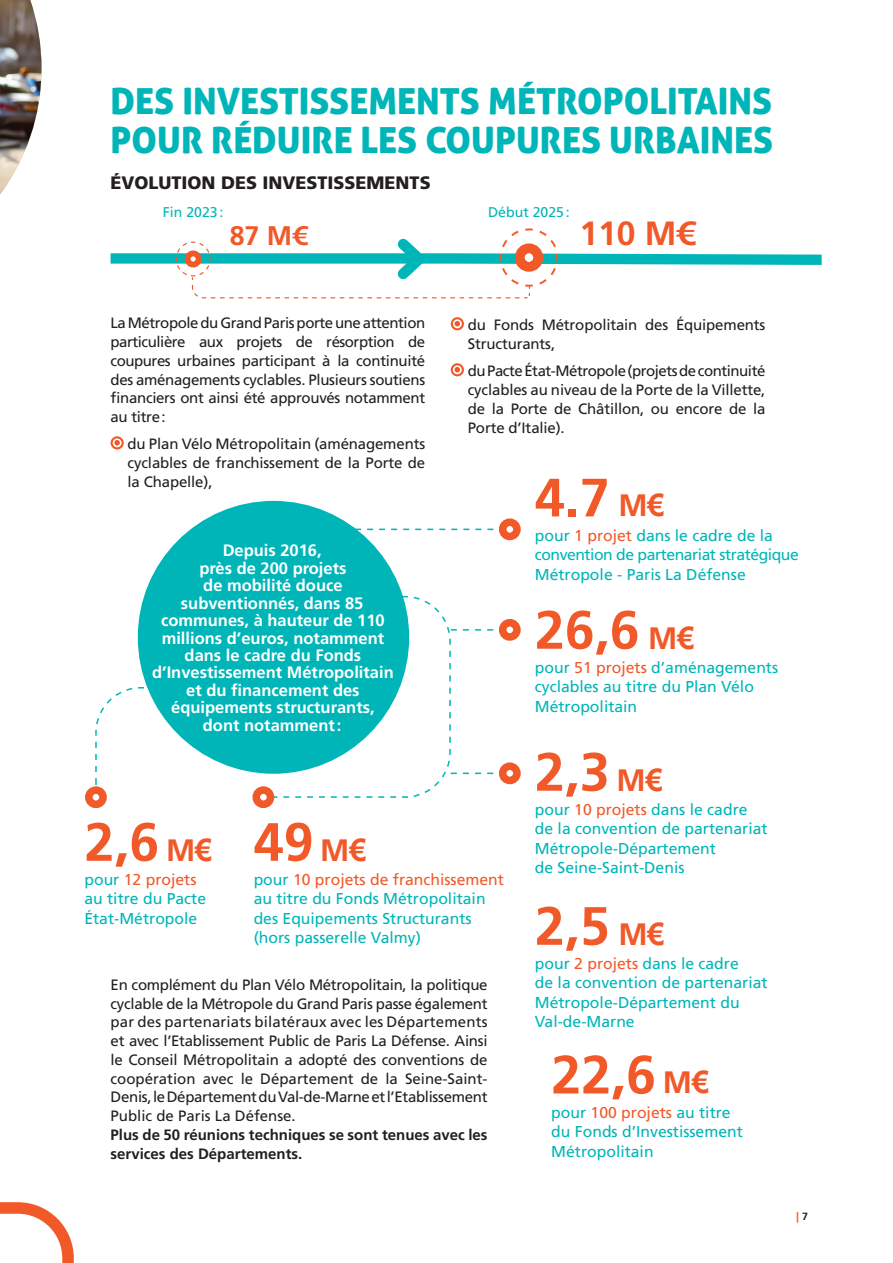
<style>
.page{position:relative;width:893px;height:1263px;background:#fff}
.page>*{position:absolute;margin:0;border:0;box-sizing:border-box;transform-origin:0 0}
.t1{font:700 53.85px "Frutiger LT Com";color:#f15929}
.t2{font:36px/39px "Aller Display";color:#00b5b8}
.t3{font:700 33.6px "Frutiger LT Com";color:#f15929}
.t4{font:700 26.85px "Frutiger LT Com";color:#f15929}
.t5{font:900 18px "Frutiger LT Com";color:#231f20}
.t6{font:700 16.5px/17.5px "Frutiger LT Com";color:#fff;text-align:center}
.t7{font:15.75px/19.5px "Frutiger LT Com";color:#00b5b8}
.t8{font:15px/18.8px "Frutiger LT Com";letter-spacing:-.01em;color:#231f20;text-align:justify}
.t9{font:700 15px/18.8px "Frutiger LT Com";color:#231f20}
.t10{font:14.1px "Frutiger LT Com";color:#00b5b8}
.t11{font:900 10.5px "Frutiger LT Com";color:#f15929}
.s1{font-size:30.9px}
.s2{font-family:"Arial";font-size:30.9px}
.s3{color:#f15929}
.s4{font-weight:700;color:#231f20}
</style>
<div class="page">
<svg style="left:0;top:1202px;width:74px;height:61px"></svg>
<div style="left:111px;top:436px;width:13px;height:13px;border:2px solid #f15929;border-radius:50%"></div>
<svg style="left:114px;top:440px;width:6px;height:5px"></svg>
<div style="left:451px;top:317px;width:13px;height:13px;border:2px solid #f15929;border-radius:50%"></div>
<svg style="left:455px;top:321px;width:5px;height:5px"></svg>
<div style="left:451px;top:363px;width:13px;height:13px;border:2px solid #f15929;border-radius:50%"></div>
<svg style="left:455px;top:367px;width:5px;height:5px"></svg>
<div style="left:138px;top:501px;width:271px;height:273px;background:#00b5b8;border-radius:50%"></div>
<svg style="left:95px;top:594px;width:422px;height:205px"></svg>
<svg style="left:356px;top:529px;width:143px;height:1px"></svg>
<div style="left:503px;top:766px;width:14px;height:14px;background:#fff;border-radius:50%"></div>
<div style="left:499px;top:762px;width:22px;height:22px;border:8px solid #f15929;border-radius:50%"></div>
<div style="left:503px;top:623px;width:14px;height:14px;background:#fff;border-radius:50%"></div>
<div style="left:499px;top:619px;width:22px;height:22px;border:8px solid #f15929;border-radius:50%"></div>
<div style="left:499px;top:518px;width:22px;height:22px;border:8px solid #f15929;border-radius:50%"></div>
<div style="left:256px;top:790px;width:15px;height:14px;background:#fff;border-radius:50%"></div>
<div style="left:252px;top:786px;width:22px;height:22px;border:8px solid #f15929;border-radius:50%"></div>
<div style="left:89px;top:790px;width:14px;height:14px;background:#fff;border-radius:50%"></div>
<div style="left:85px;top:786px;width:22px;height:22px;border:8px solid #f15929;border-radius:50%"></div>
<svg style="left:110px;top:228px;width:712px;height:71px"></svg>
<img style="left:0;top:0;width:42px;height:195px">
<h2 class="t2" style="left:111px;top:81px;width:664px">DES INVESTISSEMENTS MÉTROPOLITAINS<br>POUR RÉDUIRE LES COUPURES URBAINES</h2>
<p class="t5" style="left:111px;top:172px;width:322px">ÉVOLUTION DES INVESTISSEMENTS</p>
<p class="t10" style="left:163px;top:204px;width:62px">Fin 2023:</p>
<p class="t10" style="left:488px;top:203px;width:83px">Début 2025:</p>
<h3 class="t4" style="left:230px;top:219px;width:79px">87 M€</h3>
<h3 class="t3" style="left:580px;top:213px;width:117px">110 M€</h3>
<p class="t8" style="left:111px;top:314px;width:316px">La Métropole du Grand Paris porte une attention particulière aux projets de résorption de coupures urbaines participant à la continuité des aménagements cyclables. Plusieurs soutiens financiers ont ainsi été approuvés notamment au titre:</p>
<p class="t8" style="left:128px;top:435px;width:299px">du Plan Vélo Métropolitain (aménagements cyclables de franchissement de la Porte de la Chapelle),</p>
<p class="t6" style="left:152px;top:541px;width:243px">Depuis 2016,<br>près de 200 projets<br>de mobilité douce subventionnés, dans 85 communes, à hauteur de 110 millions d’euros, notamment dans le cadre du Fonds d’Investissement Métropolitain et du financement des équipements structurants, dont notamment:</p>
<p class="t8" style="left:468px;top:316px;width:299px">du Fonds Métropolitain des Équipements<br>Structurants,</p>
<p class="t8" style="left:468px;top:362px;width:299px">du Pacte État-Métropole (projets de continuité cyclables au niveau de la Porte de la Villette, de la Porte de Châtillon, ou encore de la Porte d’Italie).</p>
<h1 class="t1" style="left:535px;top:465px;width:131px">4.7 <span class="s1">M</span><span class="s2">€</span></h1>
<p class="t7" style="left:535px;top:525px;width:265px">pour <span class="s3">1 projet</span> dans le cadre de la convention de partenariat stratégique<br>Métropole - Paris La Défense</p>
<h1 class="t1" style="left:535px;top:597px;width:161px">26,6 <span class="s1">M</span><span class="s2">€</span></h1>
<p class="t7" style="left:535px;top:657px;width:245px">pour <span class="s3">51 projets</span> d’aménagements cyclables au titre du Plan Vélo<br>Métropolitain</p>
<h1 class="t1" style="left:535px;top:739px;width:130px">2,3 <span class="s1">M</span><span class="s2">€</span></h1>
<h1 class="t1" style="left:84px;top:809px;width:130px">2,6 <span class="s1">M</span><span class="s2">€</span></h1>
<p class="t7" style="left:84px;top:870px;width:123px">pour <span class="s3">12 projets </span>au titre du Pacte<br>État-Métropole</p>
<h1 class="t1" style="left:254px;top:809px;width:115px">49 <span class="s1">M</span><span class="s2">€</span></h1>
<p class="t7" style="left:254px;top:870px;width:252px">pour <span class="s3">10 projets de franchissement </span>au titre du Fonds Métropolitain des Equipements Structurants (hors passerelle Valmy)</p>
<p class="t8" style="left:111px;top:975px;width:378px">En complément du Plan Vélo Métropolitain, la politique cyclable de la Métropole du Grand Paris passe également par des partenariats bilatéraux avec les Départements et avec l’Etablissement Public de Paris La Défense. Ainsi le Conseil Métropolitain a adopté des conventions de coopération avec le Département de la Seine-Saint-Denis, le Département du Val-de-Marne et l’Etablissement Public de Paris La Défense.</p>
<p class="t9" style="left:111px;top:1125px;width:378px">Plus de 50 réunions techniques se sont tenues avec les services des Départements.</p>
<p class="t7" style="left:535px;top:799px;width:234px">pour <span class="s3">10 projets</span> dans le cadre de la convention de partenariat<br>Métropole-Département<br>de Seine-Saint-Denis</p>
<h1 class="t1" style="left:535px;top:893px;width:131px">2,5 <span class="s1">M</span><span class="s2">€</span></h1>
<p class="t7" style="left:535px;top:953px;width:234px">pour <span class="s3">2 projets</span> dans le cadre<br>de la convention de partenariat<br>Métropole-Département du<br>Val-de-Marne</p>
<h1 class="t1" style="left:551px;top:1042px;width:159px">22,6 <span class="s1">M</span><span class="s2">€</span></h1>
<p class="t7" style="left:551px;top:1102px;width:193px">pour <span class="s3">100 projets</span> au titre du Fonds d’Investissement<br>Métropolitain</p>
<p class="t11" style="left:797px;top:1210px;width:13px">| <span class="s4">7</span></p>
</div>
